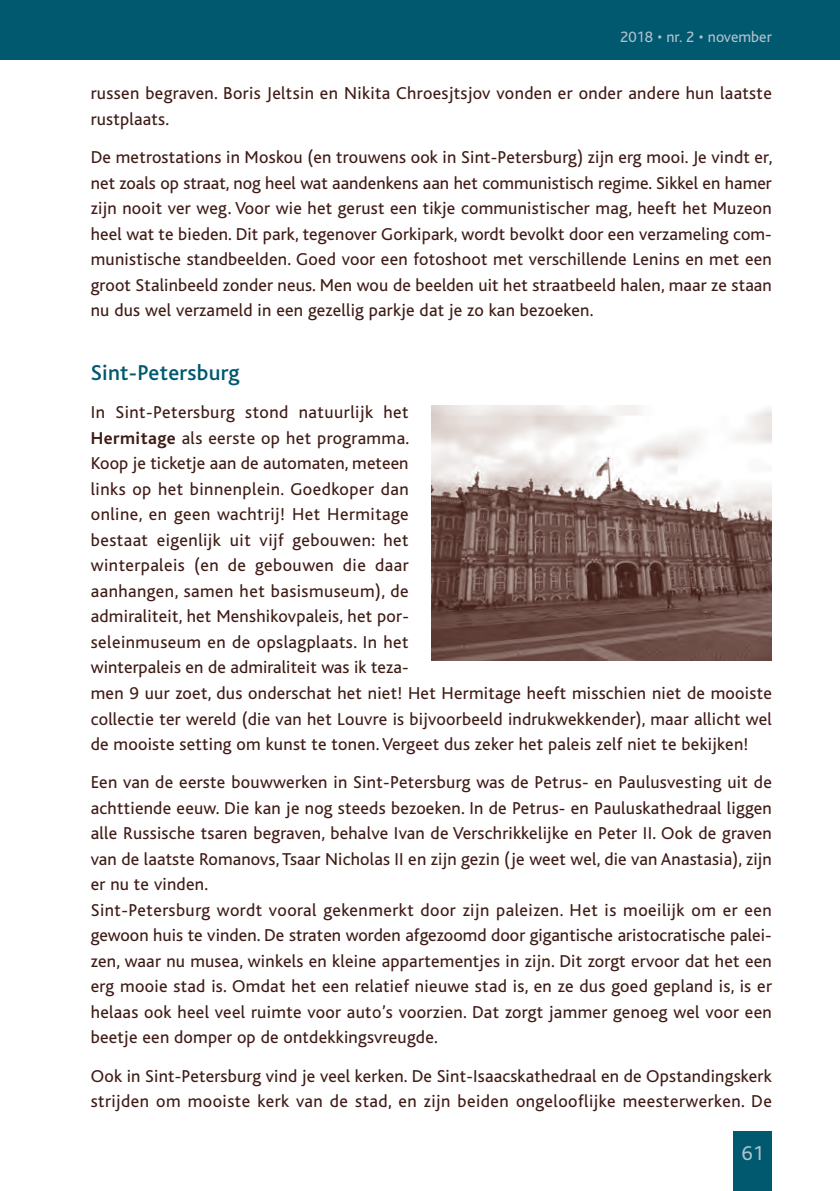
<style>
.page{position:relative;width:840px;height:1191px;background:#fff}
.page>*{position:absolute;margin:0;border:0;box-sizing:border-box;transform-origin:0 0}
.t1{font:500 22.4px "Bliss";letter-spacing:.015em;color:#00596f}
.t2{font:21px "Bliss";color:#afc1cd}
.t3{font:18px/25.6px "Bliss";letter-spacing:.015em;color:#3f1b15}
.t4{font:15.8px "Bliss";color:#afc1cd}
.s1{font-weight:700}
</style>
<div class="page">
<div style="left:0;top:0;width:839px;height:60px;background:#00596f"></div>
<div style="left:733px;top:1131px;width:38px;height:60px;background:#00596f"></div>
<img style="left:431px;top:405px;width:340px;height:255px">
<p class="t4" style="left:619px;top:29px;width:153px">2018 • nr. 2 • november</p>
<p class="t3" style="left:91px;top:81px;width:682px">russen begraven. Boris Jeltsin en Nikita Chroesjtsjov vonden er onder andere hun laatste rustplaats.</p>
<p class="t3" style="left:91px;top:145px;width:683px;text-align:justify">De metrostations in Moskou (en trouwens ook in Sint-Petersburg) zijn erg mooi. Je vindt er, net zoals op straat, nog heel wat aandenkens aan het communistisch regime. Sikkel en hamer zijn nooit ver weg. Voor wie het gerust een tikje communistischer mag, heeft het Muzeon heel wat te bieden. Dit park, tegenover Gorkipark, wordt bevolkt door een verzameling com&shy;munistische standbeelden. Goed voor een fotoshoot met verschillende Lenins en met een groot Stalinbeeld zonder neus. Men wou de beelden uit het straatbeeld halen, maar ze staan nu dus wel verzameld in een gezellig parkje dat je zo kan bezoeken.</p>
<p class="t1" style="left:91px;top:364px;width:150px">Sint-Petersburg</p>
<p class="t3" style="left:91px;top:400px;width:682px">In Sint-Petersburg stond natuurlijk het<br><span class="s1">Hermitage</span> als eerste op het programma.<br>Koop je ticketje aan de automaten, meteen<br>links op het binnenplein. Goedkoper dan<br>online, en geen wachtrij! Het Hermitage<br>bestaat eigenlijk uit vijf gebouwen: het<br>winterpaleis (en de gebouwen die daar<br>aanhangen, samen het basismuseum), de<br>admiraliteit, het Menshikovpaleis, het por-<br>seleinmuseum en de opslagplaats. In het<br>winterpaleis en de admiraliteit was ik teza-<br>men 9 uur zoet, dus onderschat het niet! Het Hermitage heeft misschien niet de mooiste collectie ter wereld (die van het Louvre is bijvoorbeeld indrukwekkender), maar allicht wel de mooiste setting om kunst te tonen. Vergeet dus zeker het paleis zelf niet te bekijken!</p>
<p class="t3" style="left:91px;top:770px;width:682px">Een van de eerste bouwwerken in Sint-Petersburg was de Petrus- en Paulusvesting uit de achttiende eeuw. Die kan je nog steeds bezoeken. In de Petrus- en Pauluskathedraal liggen alle Russische tsaren begraven, behalve Ivan de Verschrikkelijke en Peter II. Ook de graven van de laatste Romanovs, Tsaar Nicholas II en zijn gezin (je weet wel, die van Anastasia), zijn er nu te vinden.<br>Sint-Petersburg wordt vooral gekenmerkt door zijn paleizen. Het is moeilijk om er een gewoon huis te vinden. De straten worden afgezoomd door gigantische aristocratische palei&shy;zen, waar nu musea, winkels en kleine appartementjes in zijn. Dit zorgt ervoor dat het een erg mooie stad is. Omdat het een relatief nieuwe stad is, en ze dus goed gepland is, is er helaas ook heel veel ruimte voor auto’s voorzien. Dat zorgt jammer genoeg wel voor een beetje een domper op de ontdekkingsvreugde.</p>
<p class="t3" style="left:91px;top:1063px;width:682px">Ook in Sint-Petersburg vind je veel kerken. De Sint-Isaacskathedraal en de Opstandingskerk strijden om mooiste kerk van de stad, en zijn beiden ongelooflijke meesterwerken. De</p>
<p class="t2" style="left:741px;top:1142px;width:24px">61</p>
</div>
